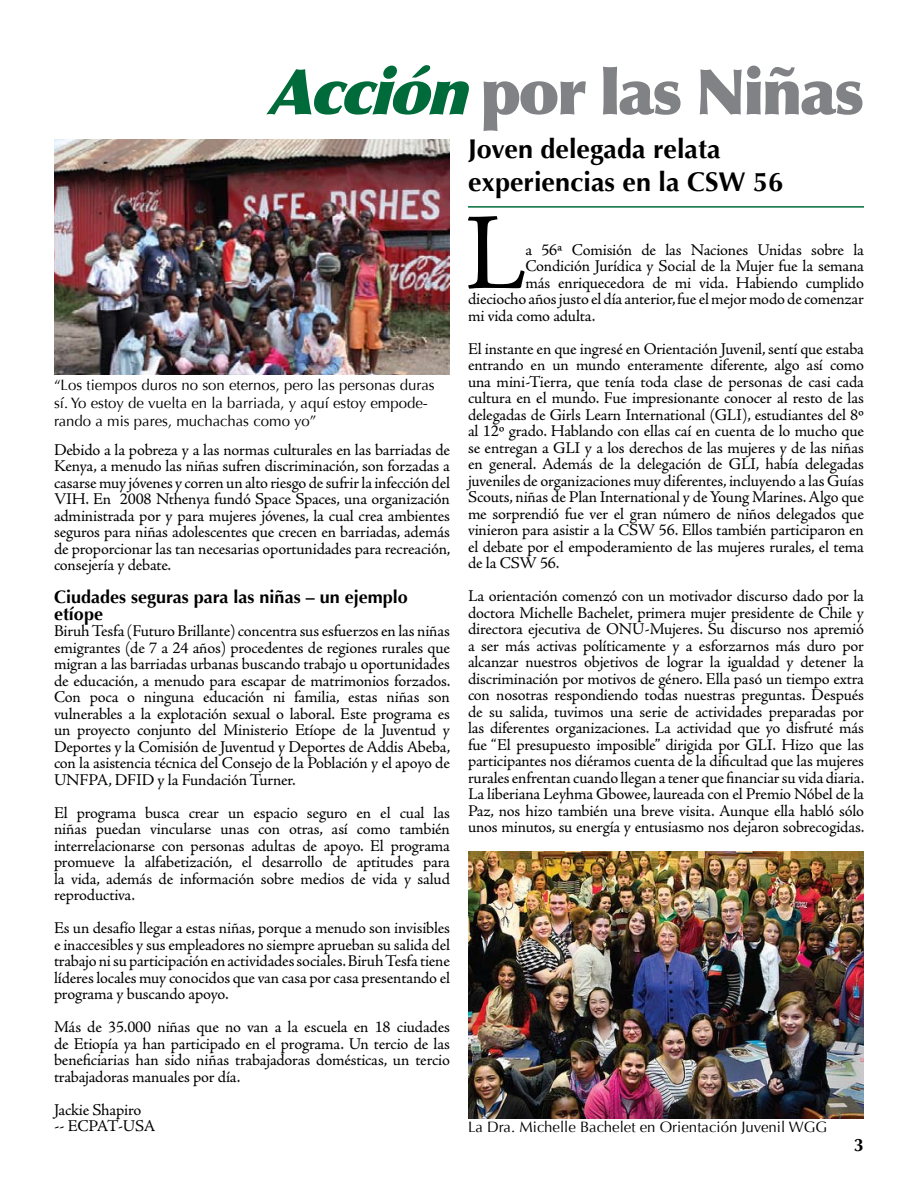
<style>
.page{position:relative;width:918px;height:1188px;background:#fff}
.page>*{position:absolute;margin:0;border:0;box-sizing:border-box;transform-origin:0 0}
.t1{font:109.5px "Adobe Jenson Pro";color:#000}
.t2{font:900 63px "Optima";letter-spacing:-.04em;color:#808285}
.t3{font:700 27px/32.4px "Optima";color:#000}
.t4{font:700 18px/16.5px "Optima";color:#000}
.t5{font:16.5px/16.5px "Adobe Jenson Pro";letter-spacing:-.01em;color:#000;text-align:justify}
.t6{font:15px/18px "Optima";color:#000}
.s1{font-style:italic;color:#006b3a}
</style>
<div class="page">
<img style="left:54px;top:139px;width:396px;height:236px">
<hr style="left:468px;top:206px;width:396px;height:2px;background:#006b3a">
<img style="left:468px;top:851px;width:396px;height:267px">
<h2 class="t2" style="left:266px;top:54px;width:599px"><span class="s1">Acción</span>por las Niñas</h2>
<p class="t6" style="left:54px;top:377px;width:382px">“Los tiempos duros no son eternos, pero las personas duras sí. Yo estoy de vuelta en la barriada, y aquí estoy empode&shy;rando a mis pares, muchachas como yo”</p>
<p class="t5" style="left:54px;top:442px;width:398px">Debido a la pobreza y a las normas culturales en las barriadas de Kenya, a menudo las niñas sufren discriminación, son forzadas a casarse muy jóvenes y corren un alto riesgo de sufrir la infección del VIH. En 2008 Nthenya fundó Space Spaces, una organización administrada por y para mujeres jóvenes, la cual crea ambientes seguros para niñas adolescentes que crecen en barriadas, además de proporcionar las tan necesarias oportunidades para recreación, consejería y debate.</p>
<p class="t4" style="left:54px;top:589px;width:355px">Ciudades seguras para las niñas – un ejemplo etíope</p>
<p class="t5" style="left:54px;top:623px;width:398px">Biruh Tesfa (Futuro Brillante) concentra sus esfuerzos en las niñas emigrantes (de 7 a 24 años) procedentes de regiones rurales que migran a las barriadas urbanas buscando trabajo u oportunidades de educación, a menudo para escapar de matrimonios forzados.<br>Con poca o ninguna educación ni familia, estas niñas son vulnerables a la explotación sexual o laboral. Este programa es un proyecto conjunto del Ministerio Etíope de la Juventud y Deportes y la Comisión de Juventud y Deportes de Addis Abeba, con la asistencia técnica del Consejo de la Población y el apoyo de UNFPA, DFID y la Fundación Turner.</p>
<p class="t5" style="left:54px;top:805px;width:398px">El programa busca crear un espacio seguro en el cual las niñas puedan vincularse unas con otras, así como también interrelacionarse con personas adultas de apoyo. El programa promueve la alfabetización, el desarrollo de aptitudes para la vida, además de información sobre medios de vida y salud reproductiva.</p>
<p class="t5" style="left:54px;top:920px;width:398px">Es un desafío llegar a estas niñas, porque a menudo son invisibles e inaccesibles y sus empleadores no siempre aprueban su salida del trabajo ni su participación en actividades sociales. Biruh Tesfa tiene líderes locales muy conocidos que van casa por casa presentando el programa y buscando apoyo.</p>
<p class="t5" style="left:54px;top:1019px;width:397px">Más de 35.000 niñas que no van a la escuela en 18 ciudades de Etiopía ya han participado en el programa. Un tercio de las beneficiarias han sido niñas trabajadoras domésticas, un tercio trabajadoras manuales por día.</p>
<p class="t5" style="left:54px;top:1102px;width:103px">Jackie Shapiro -- ECPAT-USA</p>
<h3 class="t3" style="left:468px;top:133px;width:317px">Joven delegada relata experiencias en la CSW 56</h3>
<h1 class="t1" style="left:464px;top:192px;width:64px">L</h1>
<p class="t5" style="left:525px;top:242px;width:340px">a 56ª Comisión de las Naciones Unidas sobre la</p>
<p class="t5" style="left:525px;top:258px;width:340px">Condición Jurídica y Social de la Mujer fue la semana</p>
<p class="t5" style="left:525px;top:275px;width:340px">más enriquecedora de mi vida. Habiendo cumplido</p>
<p class="t5" style="left:468px;top:291px;width:397px">dieciocho años justo el día anterior, fue el mejor modo de comenzar</p>
<p class="t5" style="left:468px;top:308px;width:129px">mi vida como adulta.</p>
<p class="t5" style="left:468px;top:341px;width:398px">El instante en que ingresé en Orientación Juvenil, sentí que estaba entrando en un mundo enteramente diferente, algo así como una mini-Tierra, que tenía toda clase de personas de casi cada cultura en el mundo. Fue impresionante conocer al resto de las delegadas de Girls Learn International (GLI), estudiantes del 8º al 12º grado. Hablando con ellas caí en cuenta de lo mucho que se entregan a GLI y a los derechos de las mujeres y de las niñas en general. Además de la delegación de GLI, había delegadas juveniles de organizaciones muy diferentes, incluyendo a las Guías Scouts, niñas de Plan International y de Young Marines. Algo que me sorprendió fue ver el gran número de niños delegados que vinieron para asistir a la CSW 56. Ellos también participaron en el debate por el empoderamiento de las mujeres rurales, el tema de la CSW 56.</p>
<p class="t5" style="left:468px;top:588px;width:398px">La orientación comenzó con un motivador discurso dado por la doctora Michelle Bachelet, primera mujer presidente de Chile y directora ejecutiva de ONU-Mujeres. Su discurso nos apremió a ser más activas políticamente y a esforzarnos más duro por alcanzar nuestros objetivos de lograr la igualdad y detener la discriminación por motivos de género. Ella pasó un tiempo extra con nosotras respondiendo todas nuestras preguntas. Después de su salida, tuvimos una serie de actividades preparadas por las diferentes organizaciones. La actividad que yo disfruté más fue “El presupuesto imposible” dirigida por GLI. Hizo que las participantes nos diéramos cuenta de la dificultad que las mujeres rurales enfrentan cuando llegan a tener que financiar su vida diaria.<br>La liberiana Leyhma Gbowee, laureada con el Premio Nóbel de la Paz, nos hizo también una breve visita. Aunque ella habló sólo unos minutos, su energía y entusiasmo nos dejaron sobrecogidas.</p>
<p class="t6" style="left:468px;top:1118px;width:361px">La Dra. Michelle Bachelet en Orientación Juvenil WGG</p>
<p class="t4" style="left:854px;top:1136px;width:12px">3</p>
</div>
